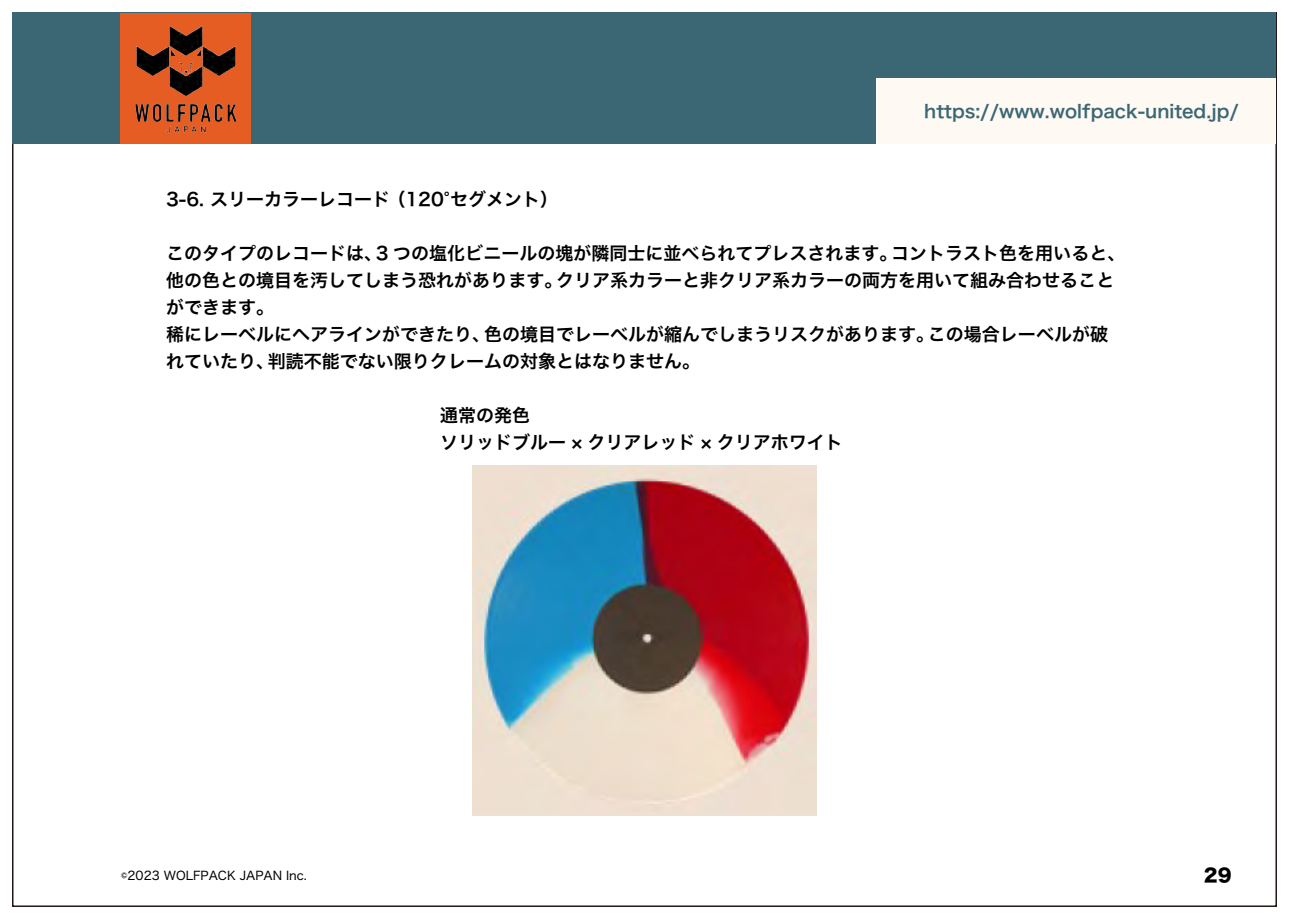
<style>
.page{position:relative;width:1289px;height:919px;background:#fff}
.page>*{position:absolute;margin:0;border:0;box-sizing:border-box;transform-origin:0 0}
.t1{font:18px/27px "Hiragino Sans W6";color:#000}
.t2{font:18px "Hiragino Sans W6";color:#3b6774}
.t3{font:18px "Hira Kaku Std W8";color:#000}
.t4{font:12px "Hiragino Sans W4";color:#000}
</style>
<div class="page">
<div style="left:13px;top:13px;width:1263px;height:131px;background:#3b6774"></div>
<div style="left:121px;top:14px;width:130px;height:130px;background:#e55d23"></div>
<div style="left:876px;top:78px;width:400px;height:66px;background:#fefaf3"></div>
<img style="left:135px;top:25px;width:102px;height:108px">
<img style="left:472px;top:465px;width:344px;height:350px">
<p class="t2" style="left:924px;top:95px;width:316px">https://www.wolfpack-united.jp/</p>
<p class="t1" style="left:166px;top:185px;width:393px">3-6. スリーカラーレコード（120°セグメント）</p>
<p class="t1" style="left:166px;top:239px;width:960px">このタイプのレコードは、3 つの塩化ビニールの塊が隣同士に並べられてプレスされます。コントラスト色を用いると、他の色との境目を汚してしまう恐れがあります。クリア系カラーと非クリア系カラーの両方を用いて組み合わせることができます。<br>稀にレーベルにヘアラインができたり、色の境目でレーベルが縮んでしまうリスクがあります。この場合レーベルが破れていたり、判読不能でない限りクレームの対象とはなりません。</p>
<p class="t1" style="left:440px;top:400px;width:404px">通常の発色<br>ソリッドブルー × クリアレッド × クリアホワイト</p>
<p class="t4" style="left:121px;top:864px;width:188px">©2023 WOLFPACK JAPAN Inc.</p>
<p class="t3" style="left:1203px;top:865px;width:29px">29</p>
</div>
